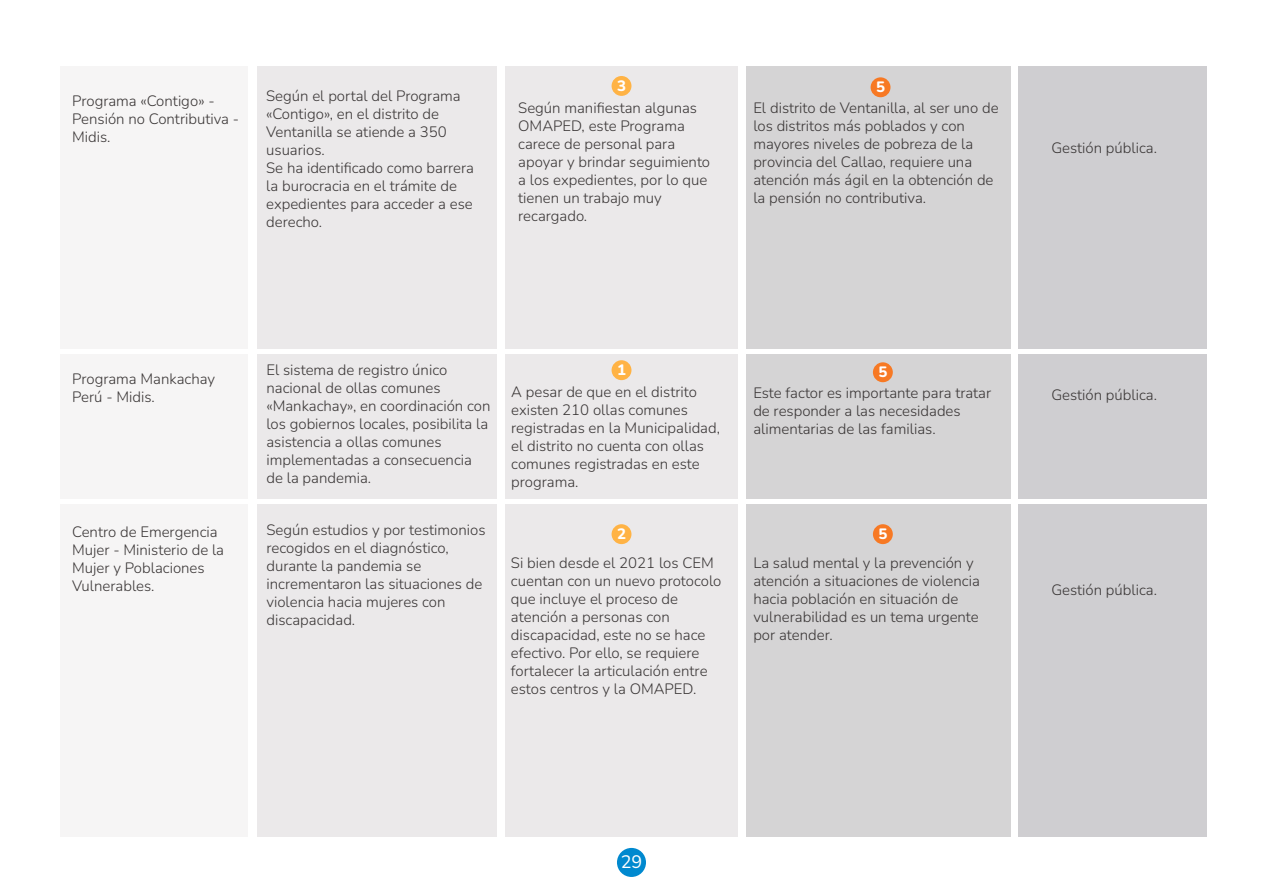
<style>
.page{position:relative;width:1263px;height:893px;background:#fff}
.page>*{position:absolute;margin:0;border:0;box-sizing:border-box;transform-origin:0 0}
.t1{font:18px "Nunito";color:#fff}
.t2{font:300 15px/18px "Nunito";color:#393535}
.t3{font:800 15px "Nunito";color:#fff}
</style>
<div class="page">
<div style="left:617px;top:848px;width:29px;height:29px;background:#0089cf;border-radius:50%"></div>
<div style="left:60px;top:66px;width:188px;height:770px;background:#f6f5f5"></div>
<div style="left:257px;top:66px;width:239px;height:770px;background:#ebe9ea"></div>
<div style="left:505px;top:66px;width:233px;height:770px;background:#ebe9ea"></div>
<div style="left:746px;top:66px;width:264px;height:770px;background:#d5d4d5"></div>
<div style="left:1018px;top:66px;width:188px;height:770px;background:#cfced1"></div>
<div style="left:612px;top:76px;width:19px;height:20px;background:#ffb345;border-radius:50%"></div>
<div style="left:612px;top:360px;width:19px;height:20px;background:#ffb345;border-radius:50%"></div>
<div style="left:612px;top:524px;width:19px;height:20px;background:#ffb345;border-radius:50%"></div>
<div style="left:871px;top:77px;width:19px;height:20px;background:#f77924;border-radius:50%"></div>
<div style="left:873px;top:362px;width:20px;height:20px;background:#f77924;border-radius:50%"></div>
<div style="left:873px;top:524px;width:20px;height:20px;background:#f77924;border-radius:50%"></div>
<div style="left:34px;top:349px;width:1195px;height:5px;background:#fff"></div>
<hr style="left:44px;top:499px;width:1196px;height:4px;background:#fff">
<p class="t2" style="left:72px;top:91px;width:168px">Programa «Contigo» -<br>Pensión no Contributiva -<br>Midis.</p>
<p class="t2" style="left:266px;top:86px;width:209px">Según el portal del Programa «Contigo», en el distrito de<br>Ventanilla se atiende a 350 usuarios.<br>Se ha identificado como barrera la burocracia en el trámite de expedientes para acceder a ese derecho.</p>
<p class="t3" style="left:617px;top:75px;width:10px">3</p>
<p class="t2" style="left:518px;top:98px;width:193px">Según manifiestan algunas<br>OMAPED, este Programa carece de personal para apoyar y brindar seguimiento a los expedientes, por lo que tienen un trabajo muy recargado.</p>
<p class="t3" style="left:876px;top:77px;width:10px">5</p>
<p class="t2" style="left:753px;top:98px;width:247px">El distrito de Ventanilla, al ser uno de los distritos más poblados y con mayores niveles de pobreza de la provincia del Callao, requiere una atención más ágil en la obtención de la pensión no contributiva.</p>
<p class="t2" style="left:1051px;top:139px;width:107px">Gestión pública.</p>
<p class="t2" style="left:72px;top:369px;width:144px">Programa Mankachay<br>Perú - Midis.</p>
<p class="t2" style="left:72px;top:522px;width:153px">Centro de Emergencia<br>Mujer - Ministerio de la<br>Mujer y Poblaciones<br>Vulnerables.</p>
<p class="t2" style="left:266px;top:360px;width:226px">El sistema de registro único nacional de ollas comunes «Mankachay», en coordinación con los gobiernos locales, posibilita la asistencia a ollas comunes implementadas a consecuencia de la pandemia.</p>
<p class="t2" style="left:266px;top:520px;width:221px">Según estudios y por testimonios recogidos en el diagnóstico, durante la pandemia se incrementaron las situaciones de violencia hacia mujeres con discapacidad.</p>
<p class="t3" style="left:617px;top:360px;width:10px">1</p>
<p class="t2" style="left:511px;top:383px;width:210px">A pesar de que en el distrito existen 210 ollas comunes registradas en la Municipalidad, el distrito no cuenta con ollas comunes registradas en este programa.</p>
<p class="t3" style="left:617px;top:523px;width:10px">2</p>
<p class="t2" style="left:511px;top:554px;width:212px">Si bien desde el 2021 los CEM cuentan con un nuevo protocolo que incluye el proceso de atención a personas con discapacidad, este no se hace efectivo. Por ello, se requiere fortalecer la articulación entre estos centros y la OMAPED.</p>
<p class="t3" style="left:878px;top:362px;width:10px">5</p>
<p class="t2" style="left:753px;top:383px;width:239px">Este factor es importante para tratar de responder a las necesidades alimentarias de las familias.</p>
<p class="t3" style="left:878px;top:523px;width:10px">5</p>
<p class="t2" style="left:753px;top:554px;width:228px">La salud mental y la prevención y atención a situaciones de violencia hacia población en situación de vulnerabilidad es un tema urgente por atender.</p>
<p class="t2" style="left:1051px;top:385px;width:107px">Gestión pública.</p>
<p class="t2" style="left:1051px;top:580px;width:107px">Gestión pública.</p>
<p class="t1" style="left:621px;top:849px;width:23px">29</p>
</div>
